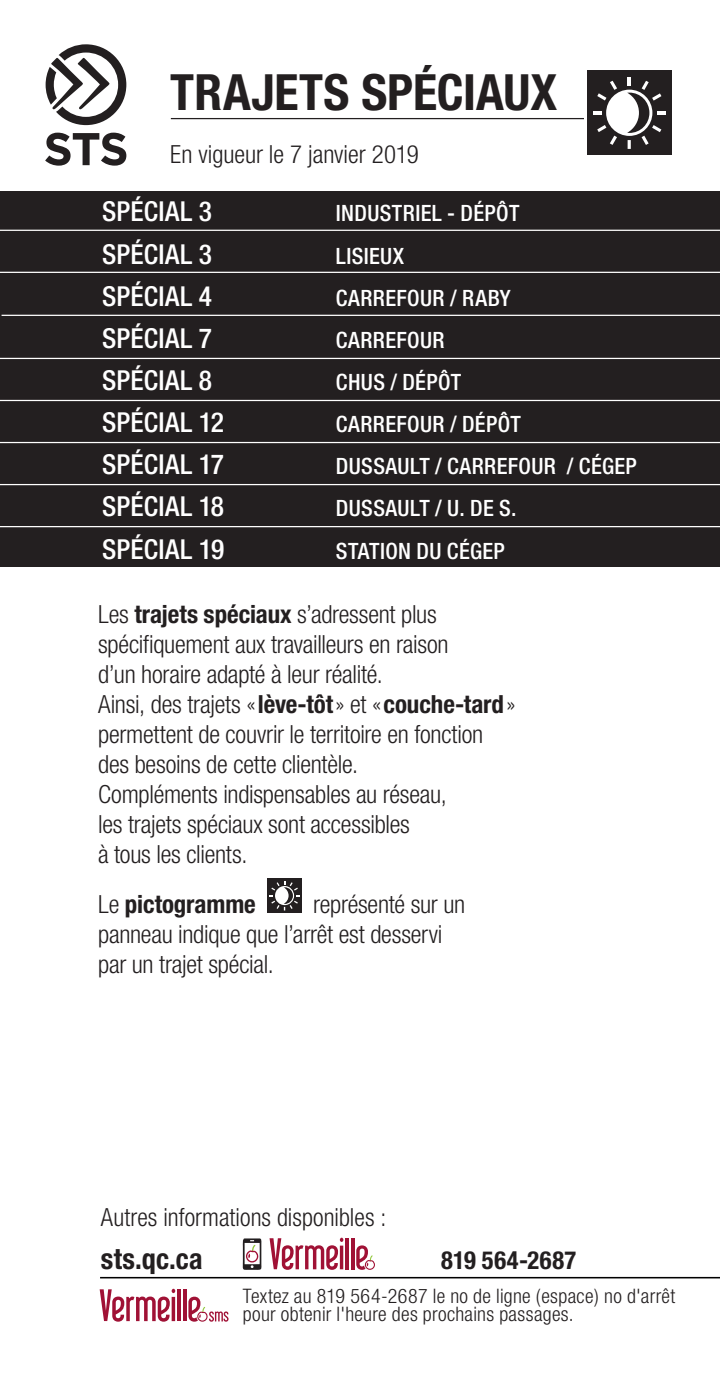
<style>
.page{position:relative;width:720px;height:1373px;background:#fff}
.page>*{position:absolute;margin:0;border:0;box-sizing:border-box;transform-origin:0 0}
.t1{font:700 condensed 50px "Helvetica Neue";color:#231f20}
.t2{font:700 condensed 28.75px "Helvetica Neue";letter-spacing:.01em;color:#231f20}
.t3{font:500 condensed 27.5px "Helvetica Neue";letter-spacing:.01em;color:#fff}
.t4{font:300 condensed 25px/30px "Helvetica Neue";letter-spacing:-.01em;color:#231f20}
.t5{font:700 condensed 25px "Helvetica Neue";color:#231f20}
.t6{font:700 condensed 25px "Helvetica Neue";letter-spacing:.02em;color:#231f20}
.t7{font:500 condensed 22.5px "Helvetica Neue";letter-spacing:.015em;color:#fff}
.t8{font:300 condensed 20px/18.8px "Helvetica Neue";letter-spacing:.015em;color:#231f20}
.s1{font-weight:700}
.s2{font-weight:300}
</style>
<div class="page">
<hr style="left:171px;top:118px;width:495px;height:1px;background:#231f20">
<div style="left:0;top:191px;width:720px;height:375px;background:#231f20"></div>
<hr style="left:0;top:230px;width:720px;height:1px;background:#fff">
<hr style="left:0;top:272px;width:720px;height:1px;background:#fff">
<hr style="left:2px;top:315px;width:718px;height:1px;background:#fff">
<hr style="left:0;top:358px;width:720px;height:1px;background:#fff">
<hr style="left:0;top:400px;width:720px;height:1px;background:#fff">
<hr style="left:0;top:442px;width:720px;height:1px;background:#fff">
<hr style="left:0;top:484px;width:720px;height:1px;background:#fff">
<hr style="left:0;top:526px;width:720px;height:1px;background:#fff">
<div style="left:267px;top:878px;width:35px;height:35px;background:#231f20"></div>
<svg style="left:270px;top:881px;width:30px;height:29px"></svg>
<svg style="left:584px;top:70px;width:88px;height:85px"></svg>
<div style="left:587px;top:71px;width:84px;height:84px;background:#231f20"></div>
<div style="left:606px;top:90px;width:46px;height:46px;background:#fff;border-radius:50%"></div>
<svg style="left:597px;top:81px;width:20px;height:19px"></svg>
<svg style="left:593px;top:111px;width:9px;height:3px"></svg>
<svg style="left:597px;top:125px;width:20px;height:20px"></svg>
<svg style="left:627px;top:77px;width:39px;height:72px"></svg>
<svg style="left:46px;top:44px;width:80px;height:81px"></svg>
<svg style="left:45px;top:133px;width:81px;height:33px"></svg>
<hr style="left:100px;top:1276px;width:620px;height:2px;background:#000">
<svg style="left:242px;top:1238px;width:20px;height:32px"></svg>
<hr style="left:177px;top:1289px;width:4px;height:32px;background:#a01135">
<hr style="left:183px;top:1289px;width:4px;height:32px;background:#a01135">
<svg style="left:188px;top:1296px;width:41px;height:25px"></svg>
<svg style="left:100px;top:1288px;width:75px;height:33px"></svg>
<hr style="left:345px;top:1238px;width:4px;height:31px;background:#a01135">
<hr style="left:351px;top:1238px;width:3px;height:31px;background:#a01135">
<svg style="left:356px;top:1245px;width:19px;height:24px"></svg>
<svg style="left:270px;top:1237px;width:73px;height:32px"></svg>
<p class="t1" style="left:170px;top:62px;width:389px">TRAJETS SPÉCIAUX</p>
<p class="t4" style="left:170px;top:139px;width:250px">En vigueur le 7 janvier 2019</p>
<p class="t3" style="left:102px;top:195px;width:111px">SPÉCIAL 3</p>
<p class="t7" style="left:336px;top:200px;width:185px">INDUSTRIEL - DÉPÔT</p>
<p class="t3" style="left:102px;top:237px;width:111px">SPÉCIAL 3</p>
<p class="t7" style="left:336px;top:242px;width:70px">LISIEUX</p>
<p class="t3" style="left:102px;top:280px;width:111px">SPÉCIAL 4</p>
<p class="t7" style="left:336px;top:284px;width:176px">CARREFOUR / RABY</p>
<p class="t3" style="left:102px;top:322px;width:111px">SPÉCIAL 7</p>
<p class="t7" style="left:336px;top:326px;width:110px">CARREFOUR</p>
<p class="t3" style="left:102px;top:364px;width:111px">SPÉCIAL 8</p>
<p class="t7" style="left:336px;top:369px;width:127px">CHUS / DÉPÔT</p>
<p class="t3" style="left:102px;top:406px;width:123px">SPÉCIAL 12</p>
<p class="t7" style="left:336px;top:411px;width:187px">CARREFOUR / DÉPÔT</p>
<p class="t3" style="left:102px;top:448px;width:123px">SPÉCIAL 17</p>
<p class="t7" style="left:336px;top:453px;width:302px">DUSSAULT / CARREFOUR / CÉGEP</p>
<p class="t3" style="left:102px;top:490px;width:124px">SPÉCIAL 18</p>
<p class="t7" style="left:336px;top:495px;width:182px">DUSSAULT / U. DE S.</p>
<p class="t3" style="left:102px;top:532px;width:124px">SPÉCIAL 19</p>
<p class="t7" style="left:336px;top:537px;width:170px">STATION DU CÉGEP</p>
<p class="t4" style="left:98px;top:598px;width:419px">Les <span class="s1">trajets spéciaux</span> s’adressent plus spécifiquement aux travailleurs en raison<br>d’un horaire adapté à leur réalité.<br>Ainsi, des trajets «<span class="s1">lève-tôt</span>» et «<span class="s1">couche-tard</span>» permettent de couvrir le territoire en fonction des besoins de cette clientèle.<br>Compléments indispensables au réseau,<br>les trajets spéciaux sont accessibles<br>à tous les clients.</p>
<p class="t5" style="left:98px;top:888px;width:159px"><span class="s2">Le</span> pictogramme</p>
<p class="t4" style="left:98px;top:888px;width:369px;text-indent:215px">représenté sur un panneau indique que l’arrêt est desservi par un trajet spécial.</p>
<p class="t4" style="left:101px;top:1202px;width:287px">Autres informations disponibles :</p>
<p class="t2" style="left:101px;top:1241px;width:103px">sts.qc.ca</p>
<p class="t6" style="left:441px;top:1244px;width:137px">819 564-2687</p>
<p class="t8" style="left:243px;top:1285px;width:434px">Textez au 819 564-2687 le no de ligne (espace) no d'arrêt pour obtenir l'heure des prochains passages.</p>
</div>
